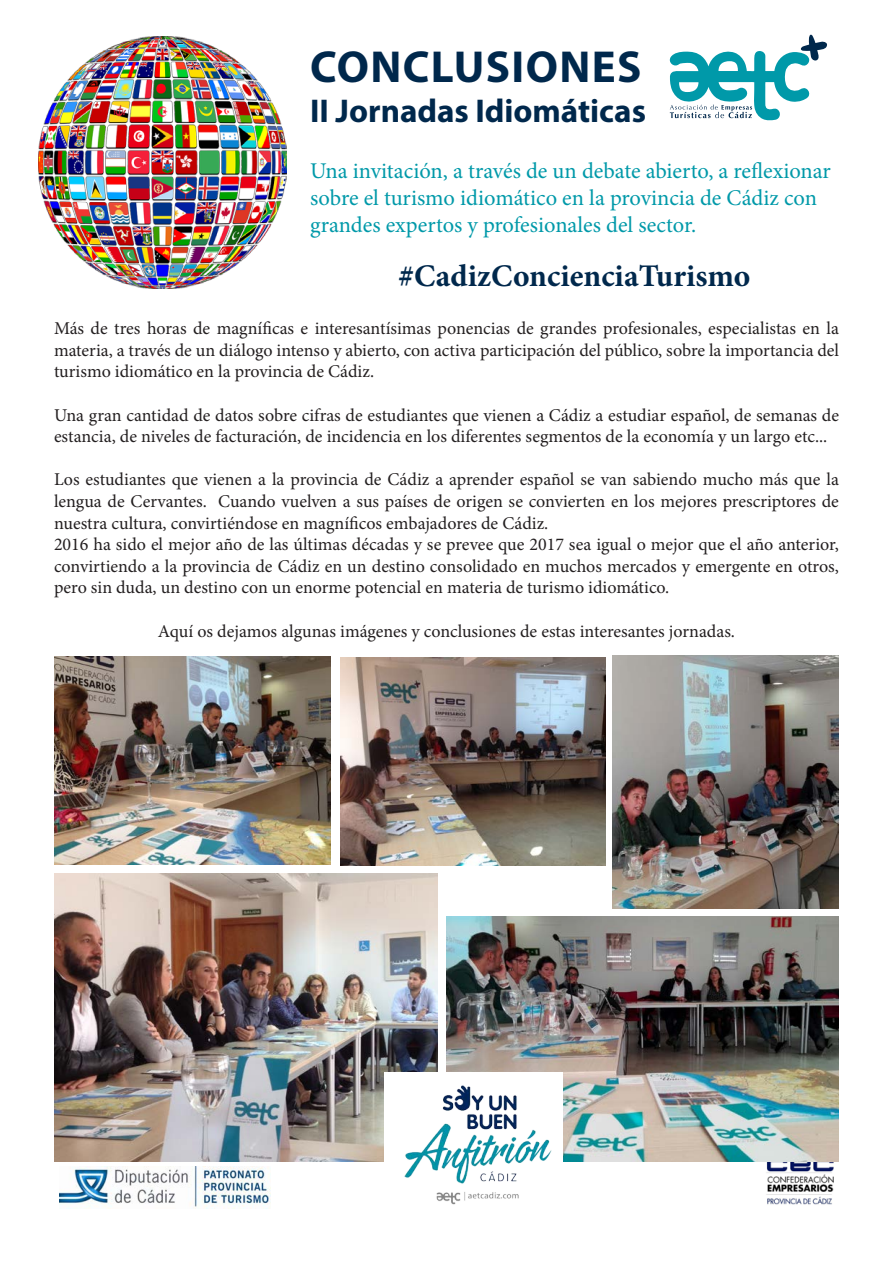
<style>
.page{position:relative;width:893px;height:1263px;background:#fff}
.page>*{position:absolute;margin:0;border:0;box-sizing:border-box;transform-origin:0 0}
.t1{font:700 45px "Myriad Pro";letter-spacing:.03em;color:#00284c}
.t2{font:700 33px "Myriad Pro";color:#00284c}
.t3{font:700 31.5px "Minion Pro";color:#00284c}
.t4{font:22.5px/27px "Minion Pro";color:#0099a9}
.t5{font:18px/21.6px "Minion Pro";color:#231f20;text-align:justify}
</style>
<div class="page">
<svg style="left:669px;top:34px;width:158px;height:87px"></svg>
<img style="left:59px;top:1167px;width:212px;height:42px">
<img style="left:38px;top:37px;width:249px;height:251px">
<img style="left:762px;top:1161px;width:77px;height:44px">
<img style="left:54px;top:657px;width:276px;height:207px">
<img style="left:54px;top:874px;width:384px;height:287px">
<img style="left:340px;top:658px;width:266px;height:207px">
<img style="left:612px;top:656px;width:227px;height:253px">
<img style="left:446px;top:916px;width:393px;height:245px">
<img style="left:384px;top:1073px;width:179px;height:132px">
<p class="t1" style="left:310px;top:38px;width:333px">CONCLUSIONES</p>
<p class="t2" style="left:310px;top:89px;width:337px">II Jornadas Idiomáticas</p>
<p class="t4" style="left:310px;top:158px;width:522px">Una invitación, a través de un debate abierto, a reflexionar sobre el turismo idiomático en la provincia de Cádiz con grandes expertos y profesionales del sector.</p>
<p class="t3" style="left:398px;top:254px;width:353px">#CadizConcienciaTurismo</p>
<p class="t5" style="left:54px;top:318px;width:787px">Más de tres horas de magníficas e interesantísimas ponencias de grandes profesionales, especialistas en la materia, a través de un diálogo intenso y abierto, con activa participación del público, sobre la importancia del turismo idiomático en la provincia de Cádiz.</p>
<p class="t5" style="left:54px;top:404px;width:787px">Una gran cantidad de datos sobre cifras de estudiantes que vienen a Cádiz a estudiar español, de semanas de estancia, de niveles de facturación, de incidencia en los diferentes segmentos de la economía y un largo etc...</p>
<p class="t5" style="left:54px;top:469px;width:786px">Los estudiantes que vienen a la provincia de Cádiz a aprender español se van sabiendo mucho más que la lengua de Cervantes. Cuando vuelven a sus países de origen se convierten en los mejores prescriptores de nuestra cultura, convirtiéndose en magníficos embajadores de Cádiz.</p>
<p class="t5" style="left:54px;top:534px;width:786px">2016 ha sido el mejor año de las últimas décadas y se prevee que 2017 sea igual o mejor que el año anterior, convirtiendo a la provincia de Cádiz en un destino consolidado en muchos mercados y emergente en otros, pero sin duda, un destino con un enorme potencial en materia de turismo idiomático.</p>
<p class="t5" style="left:158px;top:620px;width:579px">Aquí os dejamos algunas imágenes y conclusiones de estas interesantes jornadas.</p>
</div>
